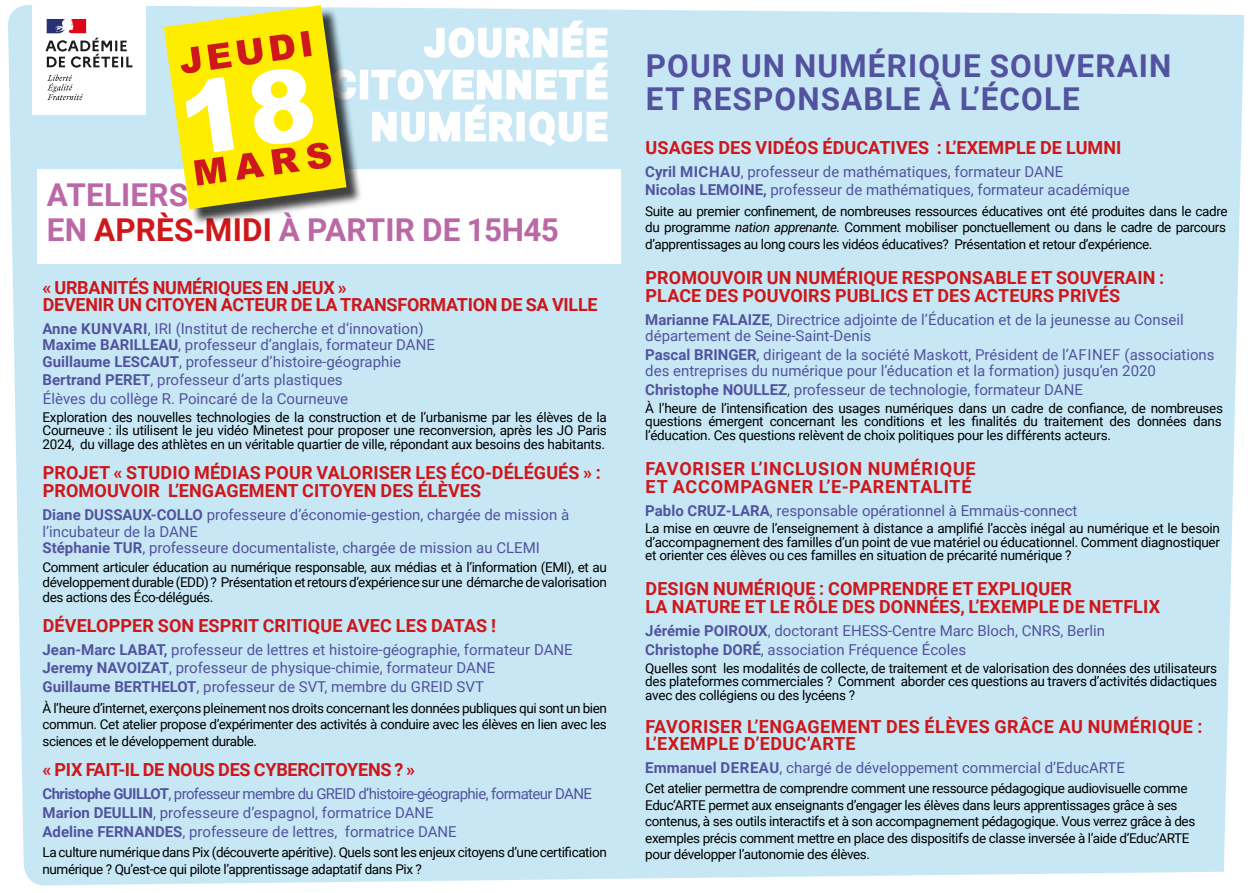
<style>
.page{position:relative;width:1259px;height:893px;background:#fff}
.page>*{position:absolute;margin:0;border:0;box-sizing:border-box;transform-origin:0 0}
.t1{font:700 37.5px/42px "Roboto";letter-spacing:.08em;color:#fff;text-align:right}
.t2{font:700 31.5px/33px "Roboto";letter-spacing:.035em;color:#53529f}
.t3{font:700 31.5px/34.5px "Roboto";letter-spacing:.005em;color:#bb68a7}
.t4{font:700 18px/18px "Roboto";letter-spacing:.005em;color:#cd171a}
.t5{font:700 18px/16.5px "Roboto";letter-spacing:-.015em;color:#cd171a}
.t6{font:700 18px/16.5px "Roboto";letter-spacing:.025em;color:#cd171a}
.t7{font:700 18px/18px "Roboto";letter-spacing:.045em;color:#cd171a}
.t8{font:15px/18.6px "Roboto";color:#52539f}
.t9{font:13.5px/16.5px "Roboto";letter-spacing:-.03em;color:#000;text-align:justify}
.s1{color:#ce181c}
.s2{font-weight:700}
.s3{font-style:italic}
</style>
<div class="page">
<div style="left:8px;top:5px;width:1236px;height:881px;background:#c7e7f5"></div>
<div style="left:37px;top:169px;width:583px;height:94px;background:#fff"></div>
<div style="left:33px;top:5px;width:113px;height:110px;background:#fff"></div>
<svg style="left:47px;top:75px;width:36px;height:25px"></svg>
<svg style="left:45px;top:19px;width:87px;height:49px"></svg>
<div style="left:360px;top:70px;width:8px;height:29px;border:3px solid #fff"></div>
<svg style="left:370px;top:19px;width:241px;height:130px"></svg>
<div style="left:166px;top:7px;width:197px;height:218px;background:#000;opacity:.75"></div>
<svg style="left:164px;top:5px;width:194px;height:204px"></svg>
<h1 class="t1" style="left:331px;top:20px;width:277px">JOURNÉE<br>CITOYENNETÉ<br>NUMÉRIQUE</h1>
<h2 class="t3" style="left:47px;top:177px;width:513px">ATELIERS<br>EN <span class="s1">APRÈS-MIDI</span> À PARTIR DE 15H45</h2>
<h3 class="t5" style="left:43px;top:279px;width:556px">« URBANITÉS NUMÉRIQUES EN JEUX »<br>DEVENIR UN CITOYEN ACTEUR DE LA TRANSFORMATION DE SA VILLE</h3>
<p class="t8" style="left:43px;top:319px;width:394px;line-height:16.5px"><span class="s2">Anne KUNVARI</span>, IRI (Institut de recherche et d’innovation)<br><span class="s2">Maxime BARILLEAU</span>, professeur d’anglais, formateur DANE<br><span class="s2">Guillaume LESCAUT</span>, professeur d’histoire-géographie</p>
<p class="t8" style="left:43px;top:370px;width:307px"><span class="s2">Bertrand PERET</span>, professeur d’arts plastiques<br>Élèves du collège R. Poincaré de la Courneuve</p>
<p class="t9" style="left:43px;top:409px;width:566px;line-height:13.5px">Exploration des nouvelles technologies de la construction et de l’urbanisme par les élèves de la Courneuve : ils utilisent le jeu vidéo Minetest pour proposer une reconversion, après les JO Paris 2024, du village des athlètes en un véritable quartier de ville, répondant aux besoins des habitants.</p>
<h3 class="t4" style="left:43px;top:463px;width:559px">PROJET « STUDIO MÉDIAS POUR VALORISER LES ÉCO-DÉLÉGUÉS » :<br>PROMOUVOIR L’ENGAGEMENT CITOYEN DES ÉLÈVES</h3>
<p class="t8" style="left:43px;top:506px;width:528px;line-height:16.5px"><span class="s2">Diane DUSSAUX-COLLO</span> professeure d’économie-gestion, chargée de mission à l’incubateur de la DANE<br><span class="s2">Stéphanie TUR</span>, professeure documentaliste, chargée de mission au CLEMI</p>
<p class="t9" style="left:43px;top:560px;width:566px;line-height:15px">Comment articuler éducation au numérique responsable, aux médias et à l’information (EMI), et au développement durable (EDD) ? Présentation et retours d’expérience sur une démarche de valorisation des actions des Éco-délégués.</p>
<h3 class="t4" style="left:43px;top:616px;width:454px">DÉVELOPPER SON ESPRIT CRITIQUE AVEC LES DATAS !</h3>
<p class="t8" style="left:43px;top:639px;width:531px"><span class="s2">Jean-Marc LABAT,</span> professeur de lettres et histoire-géographie, formateur DANE<br><span class="s2">Jeremy NAVOIZAT</span>, professeur de physique-chimie, formateur DANE<br><span class="s2">Guillaume BERTHELOT</span>, professeur de SVT, membre du GREID SVT</p>
<p class="t9" style="left:43px;top:699px;width:566px">À l’heure d’internet, exerçons pleinement nos droits concernant les données publiques qui sont un bien commun. Cet atelier propose d’expérimenter des activités à conduire avec les élèves en lien avec les sciences et le développement durable.</p>
<h3 class="t5" style="left:43px;top:761px;width:374px">« PIX FAIT-IL DE NOUS DES CYBERCITOYENS ? »</h3>
<p class="t8" style="left:43px;top:784px;width:551px"><span class="s2">Christophe GUILLOT</span>, professeur membre du GREID d’histoire-géographie, formateur DANE<br><span class="s2">Marion DEULLIN</span>, professeure d’espagnol, formatrice DANE<br><span class="s2">Adeline FERNANDES</span>, professeure de lettres, formatrice DANE</p>
<p class="t9" style="left:43px;top:844px;width:566px">La culture numérique dans Pix (découverte apéritive). Quels sont les enjeux citoyens d’une certification numérique ? Qu’est-ce qui pilote l’apprentissage adaptatif dans Pix ?</p>
<h2 class="t2" style="left:646px;top:48px;width:527px">POUR UN NUMÉRIQUE SOUVERAIN<br>ET RESPONSABLE À L’ÉCOLE</h2>
<h3 class="t4" style="left:645px;top:138px;width:477px">USAGES DES VIDÉOS ÉDUCATIVES : L’EXEMPLE DE LUMNI</h3>
<p class="t8" style="left:645px;top:161px;width:486px"><span class="s2">Cyril MICHAU</span>, professeur de mathématiques, formateur DANE<br><span class="s2">Nicolas LEMOINE,</span> professeur de mathématiques, formateur académique</p>
<p class="t9" style="left:645px;top:202px;width:584px">Suite au premier confinement, de nombreuses ressources éducatives ont été produites dans le cadre du programme <span class="s3">nation apprenante.</span> Comment mobiliser ponctuellement ou dans le cadre de parcours d’apprentissages au long cours les vidéos éducatives? Présentation et retour d’expérience.</p>
<h3 class="t4" style="left:645px;top:268px;width:520px">PROMOUVOIR UN NUMÉRIQUE RESPONSABLE ET SOUVERAIN :<br>PLACE DES POUVOIRS PUBLICS ET DES ACTEURS PRIVÉS</h3>
<p class="t8" style="left:645px;top:311px;width:540px;line-height:16.5px"><span class="s2">Marianne FALAIZE</span>, Directrice adjointe de l’Éducation et de la jeunesse au Conseil département de Seine-Saint-Denis</p>
<p class="t8" style="left:645px;top:346px;width:571px;line-height:16.5px"><span class="s2">Pascal BRINGER</span>, dirigeant de la société Maskott, Président de l’AFINEF (associations des entreprises du numérique pour l’éducation et la formation) jusqu’en 2020</p>
<p class="t8" style="left:645px;top:380px;width:439px"><span class="s2">Christophe NOULLEZ</span>, professeur de technologie, formateur DANE</p>
<p class="t9" style="left:645px;top:401px;width:579px;line-height:13.5px">À l’heure de l’intensification des usages numériques dans un cadre de confiance, de nombreuses questions émergent concernant les conditions et les finalités du traitement des données dans l’éducation. Ces questions relèvent de choix politiques pour les différents acteurs.</p>
<h3 class="t7" style="left:645px;top:459px;width:332px">FAVORISER L’INCLUSION NUMÉRIQUE<br>ET ACCOMPAGNER L’E-PARENTALITÉ</h3>
<p class="t8" style="left:645px;top:500px;width:434px"><span class="s2">Pablo CRUZ-LARA</span>, responsable opérationnel à Emmaüs-connect</p>
<p class="t9" style="left:645px;top:521px;width:576px;line-height:13.5px">La mise en œuvre de l’enseignement à distance a amplifié l’accès inégal au numérique et le besoin d’accompagnement des familles d’un point de vue matériel ou éducationnel. Comment diagnostiquer et orienter ces élèves ou ces familles en situation de précarité numérique ?</p>
<h3 class="t4" style="left:645px;top:579px;width:516px">DESIGN NUMÉRIQUE : COMPRENDRE ET EXPLIQUER<br>LA NATURE ET LE RÔLE DES DONNÉES, L’EXEMPLE DE NETFLIX</h3>
<p class="t8" style="left:645px;top:621px;width:461px"><span class="s2">Jérémie POIROUX</span>, doctorant EHESS-Centre Marc Bloch, CNRS, Berlin<br><span class="s2">Christophe DORÉ</span>, association Fréquence Écoles</p>
<p class="t9" style="left:645px;top:661px;width:573px;line-height:13.5px">Quelles sont les modalités de collecte, de traitement et de valorisation des données des utilisateurs des plateformes commerciales ? Comment aborder ces questions au travers d’activités didactiques avec des collégiens ou des lycéens ?</p>
<h3 class="t6" style="left:645px;top:718px;width:558px">FAVORISER L’ENGAGEMENT DES ÉLÈVES GRÂCE AU NUMÉRIQUE :<br>L’EXEMPLE D’EDUC’ARTE</h3>
<p class="t8" style="left:645px;top:757px;width:481px"><span class="s2">Emmanuel DEREAU</span>, chargé de développement commercial d’EducARTE</p>
<p class="t9" style="left:645px;top:780px;width:551px;text-align:left">Cet atelier permettra de comprendre comment une ressource pédagogique audiovisuelle comme Educ’ARTE permet aux enseignants d’engager les élèves dans leurs apprentissages grâce à ses contenus, à ses outils interactifs et à son accompagnement pédagogique. Vous verrez grâce à des exemples précis comment mettre en place des dispositifs de classe inversée à l’aide d’Educ’ARTE pour développer l’autonomie des élèves.</p>
</div>
